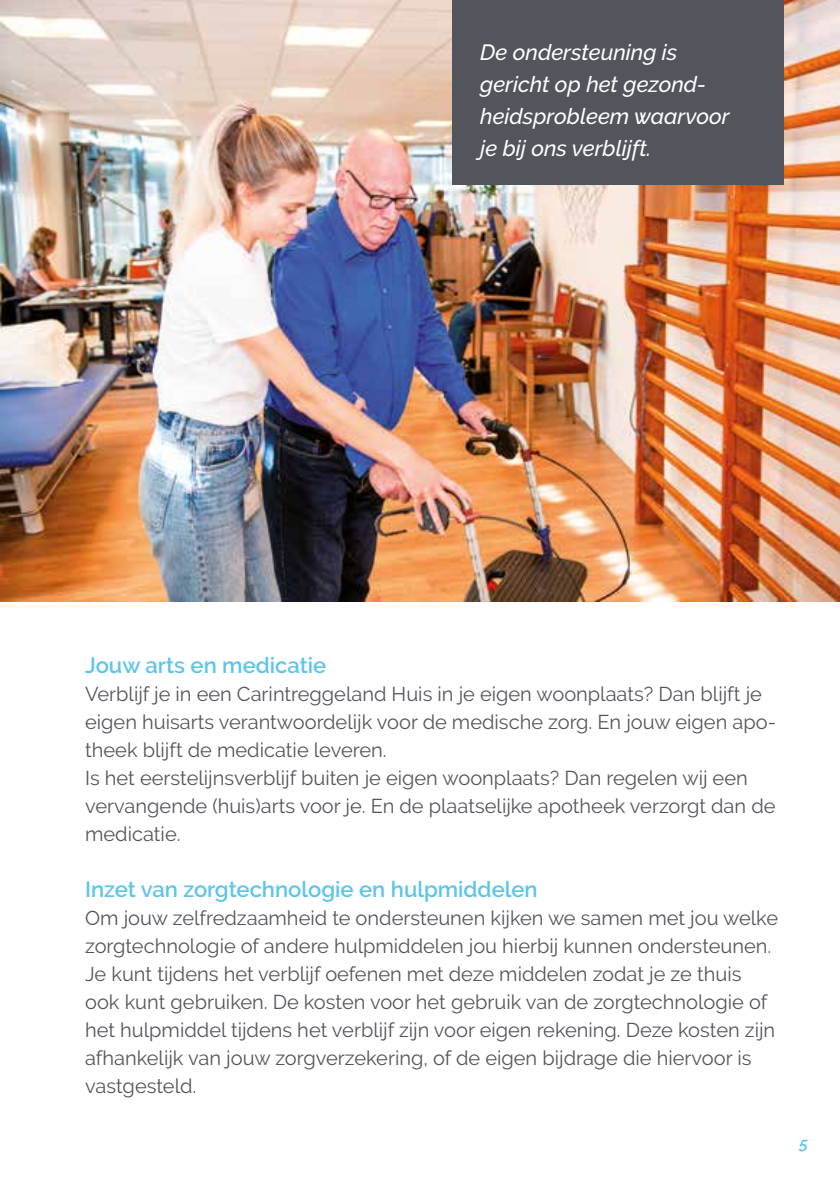
<style>
.page{position:relative;width:840px;height:1191px;background:#fff}
.page>*{position:absolute;margin:0;border:0;box-sizing:border-box;transform-origin:0 0}
.t1{font:italic 500 22px/32px "Raleway";color:#fff}
.t2{font:600 22px "Raleway";color:#5dc5ea}
.t3{font:20px/28px "Raleway";color:#52555c}
.t4{font:italic 600 16px "Raleway";color:#5dc5ea}
</style>
<div class="page">
<img style="left:0;top:0;width:839px;height:601px">
<div style="left:451px;top:0;width:331px;height:185px;background:#52555c"></div>
<p class="t1" style="left:480px;top:37px;width:251px">De ondersteuning is gericht op het gezond&shy;heidsprobleem waarvoor je bij ons verblijft.</p>
<p class="t2" style="left:85px;top:652px;width:242px">Jouw arts en medicatie</p>
<p class="t3" style="left:85px;top:680px;width:692px">Verblijf je in een Carintreggeland Huis in je eigen woonplaats? Dan blijft je eigen huisarts verantwoordelijk voor de medische zorg. En jouw eigen apo&shy;theek blijft de medicatie leveren.<br>Is het eerstelijnsverblijf buiten je eigen woonplaats? Dan regelen wij een vervangende (huis)arts voor je. En de plaatselijke apotheek verzorgt dan de medicatie.</p>
<p class="t2" style="left:85px;top:876px;width:454px">Inzet van zorgtechnologie en hulpmiddelen</p>
<p class="t3" style="left:85px;top:904px;width:694px">Om jouw zelfredzaamheid te ondersteunen kijken we samen met jou welke zorgtechnologie of andere hulpmiddelen jou hierbij kunnen ondersteunen.<br>Je kunt tijdens het verblijf oefenen met deze middelen zodat je ze thuis ook kunt gebruiken. De kosten voor het gebruik van de zorgtechnologie of het hulpmiddel tijdens het verblijf zijn voor eigen rekening. Deze kosten zijn afhankelijk van jouw zorgverzekering, of de eigen bijdrage die hiervoor is vastgesteld.</p>
<p class="t4" style="left:799px;top:1134px;width:10px">5</p>
</div>
